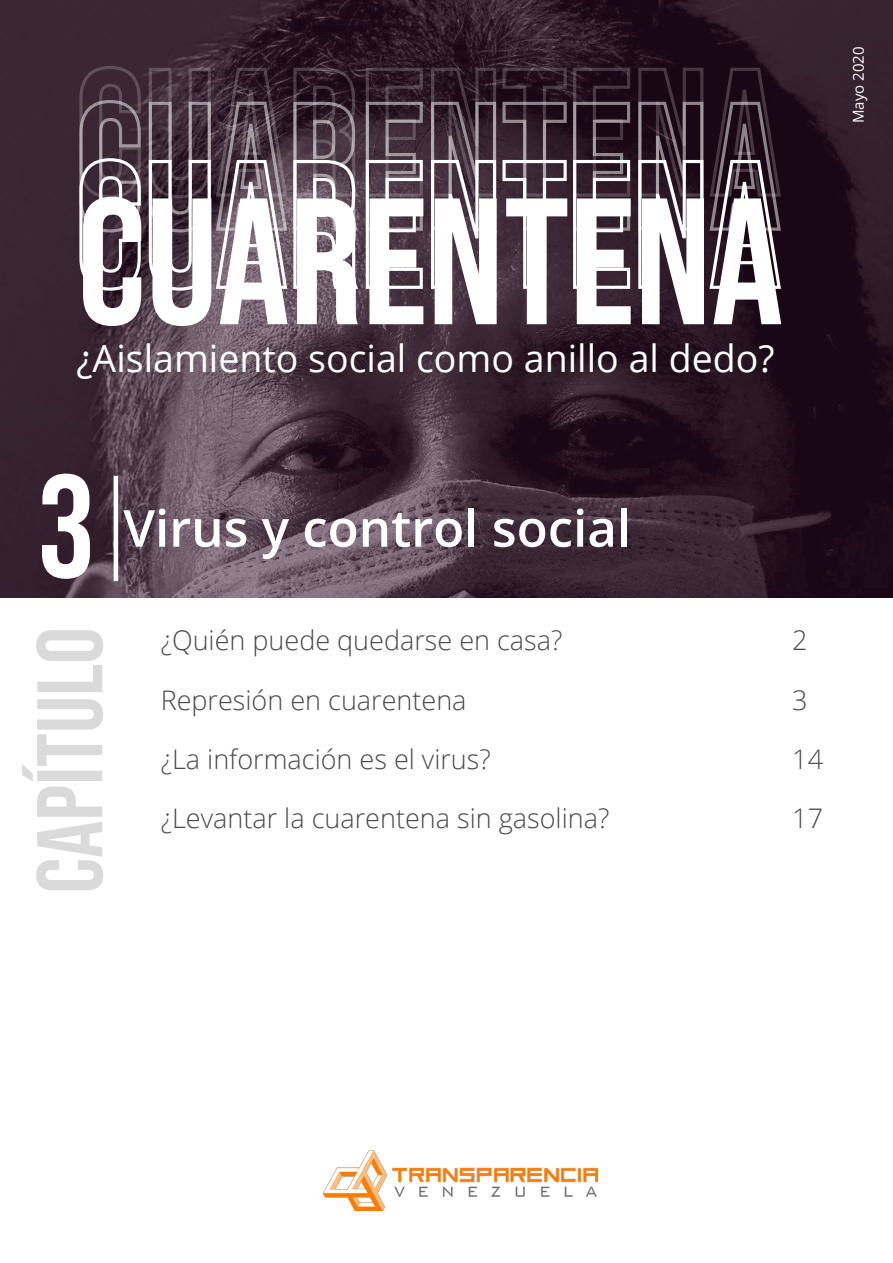
<style>
.page{position:relative;width:893px;height:1263px;background:#fff}
.page>*{position:absolute;margin:0;border:0;box-sizing:border-box;transform-origin:0 0}
.t1{font:179.7px "Bebas Neue";color:#fff}
.t2{font:146.1px "Bebas Neue";color:#fff}
.t3{font:92.85px "Bebas Neue";color:#dadada}
.t4{font:600 51px "Open Sans";color:#fff}
.t5{font:37.5px "Open Sans";color:#fff}
.t6{font:300 27px "Open Sans";color:#4a4a49}
.t7{font:15px "Open Sans";color:#fff}
</style>
<div class="page">
<svg style="left:0;top:0;width:893px;height:597px;background:#3b2835"></svg>
<svg style="left:78px;top:64px;width:705px;height:34px;background:#311e2b"></svg>
<svg style="left:78px;top:98px;width:705px;height:59px;background:#473642"></svg>
<svg style="left:78px;top:157px;width:705px;height:135px;background:#6a5a65"></svg>
<hr style="left:114px;top:476px;width:4px;height:105px;background:#fff">
<img style="left:323px;top:1150px;width:275px;height:60px">
<h1 class="t1" style="left:77px;top:160px;width:708px">CUARENTENA</h1>
<h3 class="t5" style="left:77px;top:333px;width:699px">¿Aislamiento social como anillo al dedo?</h3>
<p class="t7" style="left:848px;top:123px;width:78px;rotate:-90deg">Mayo 2020</p>
<h2 class="t2" style="left:37px;top:444px;width:60px">3</h2>
<h3 class="t4" style="left:123px;top:493px;width:509px">Virus y control social</h3>
<h3 class="t3" style="left:18px;top:893px;width:268px;rotate:-90deg">CAPÍTULO</h3>
<p class="t6" style="left:161px;top:622px;width:403px">¿Quién puede quedarse en casa?</p>
<p class="t6" style="left:792px;top:622px;width:17px">2</p>
<p class="t6" style="left:161px;top:681px;width:307px">Represión en cuarentena</p>
<p class="t6" style="left:792px;top:681px;width:17px">3</p>
<p class="t6" style="left:161px;top:741px;width:332px">¿La información es el virus?</p>
<p class="t6" style="left:792px;top:741px;width:32px">14</p>
<p class="t6" style="left:161px;top:800px;width:450px">¿Levantar la cuarentena sin gasolina?</p>
<p class="t6" style="left:792px;top:800px;width:32px">17</p>
</div>
